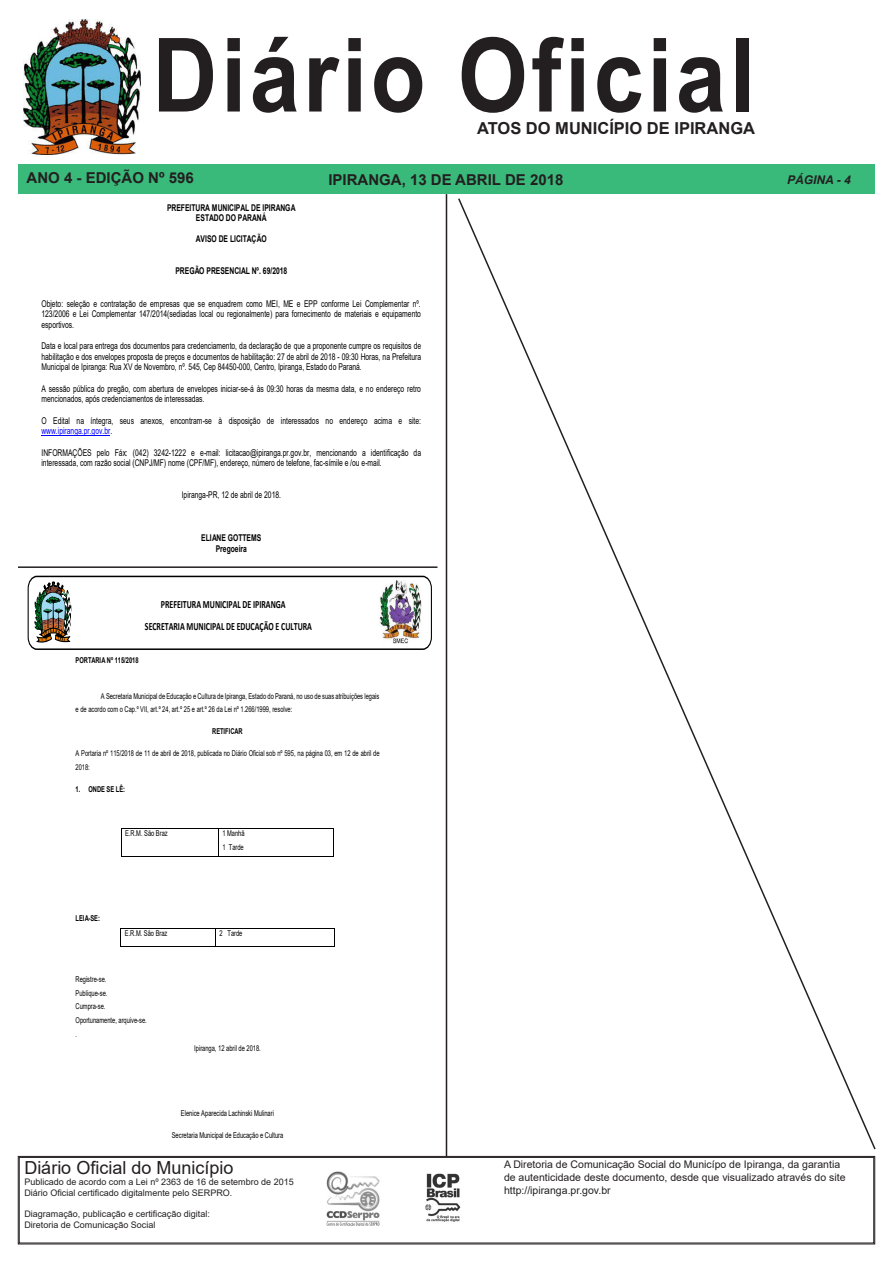
<style>
.page{position:relative;width:893px;height:1263px;background:#fff}
.page>*{position:absolute;margin:0;border:0;box-sizing:border-box;transform-origin:0 0}
.t1{font:700 102.6px "Arial";letter-spacing:.04em;color:#231f20;scale:.88 1}
.t2{font:18px "Arial";color:#231f20}
.t3{font:700 16.5px "Arial";color:#231f20}
.t4{font:700 15px "Arial";color:#231f20}
.t5{font:italic 700 12px "Arial";color:#231f20}
.t6{font:700 11.1px/22.5px "Calibri";color:#000;scale:.71 1}
.t7{font:10.5px/12.6px "Arial";color:#231f20}
.t8{font:9.3px/10.6px "Arial";letter-spacing:-.005em;color:#000;scale:.73 1}
.t9{font:700 9.3px/10.6px "Arial";color:#000;text-align:center;scale:.73 1}
.t10{font:9px/10.8px "Arial";color:#231f20}
.t11{font:8.1px/13.8px "Arial";letter-spacing:-.005em;color:#000;scale:.71 1}
.t12{font:700 8.1px "Arial";color:#000;scale:.71 1}
.s1{color:#00f}
</style>
<div class="page">
<svg style="left:18px;top:1156px;width:857px;height:88px"></svg>
<div style="left:19px;top:1157px;width:855px;height:86px;border:1px solid #231f20"></div>
<div style="left:18px;top:165px;width:857px;height:29px;background:#39b97a"></div>
<img style="left:24px;top:20px;width:116px;height:135px">
<img style="left:307px;top:1170px;width:93px;height:56px">
<img style="left:409px;top:1165px;width:67px;height:66px">
<hr style="left:446px;top:194px;width:1px;height:962px;background:#231f20">
<hr style="left:41px;top:435px;width:69px;height:1px;background:#00f">
<hr style="left:18px;top:566px;width:419px;height:2px;background:#231f20">
<svg style="left:27px;top:575px;width:405px;height:75px"></svg>
<hr style="left:121px;top:828px;width:97px;height:1px;background:#000">
<hr style="left:219px;top:828px;width:115px;height:1px;background:#000">
<svg style="left:121px;top:829px;width:1px;height:27px"></svg>
<hr style="left:121px;top:856px;width:97px;height:1px;background:#000">
<svg style="left:218px;top:828px;width:1px;height:29px"></svg>
<hr style="left:219px;top:856px;width:115px;height:1px;background:#000">
<hr style="left:121px;top:928px;width:94px;height:1px;background:#000">
<hr style="left:216px;top:928px;width:118px;height:1px;background:#000">
<hr style="left:121px;top:946px;width:94px;height:1px;background:#000">
<svg style="left:215px;top:928px;width:1px;height:19px"></svg>
<hr style="left:216px;top:946px;width:118px;height:1px;background:#000">
<svg style="left:334px;top:928px;width:1px;height:19px"></svg>
<svg style="left:458px;top:198px;width:418px;height:952px"></svg>
<h1 class="t1" style="left:152px;top:3px;width:686px">Diário Oficial</h1>
<h3 class="t3" style="left:477px;top:117px;width:280px">ATOS DO MUNICÍPIO DE IPIRANGA</h3>
<h3 class="t4" style="left:27px;top:167px;width:169px">ANO 4 - EDIÇÃO Nº 596</h3>
<h3 class="t4" style="left:328px;top:169px;width:237px">IPIRANGA, 13 DE ABRIL DE 2018</h3>
<p class="t9" style="left:167px;top:202px;width:178px">PREFEITURA MUNICIPAL DE IPIRANGA<br>ESTADO DO PARANÁ</p>
<p class="t9" style="left:196px;top:234px;width:98px">AVISO DE LICITAÇÃO</p>
<p class="t9" style="left:175px;top:266px;width:155px">PREGÃO PRESENCIAL Nº. 69/2018</p>
<p class="t8" style="left:41px;top:298px;width:521px;text-align:justify">Objeto: seleção e contratação de empresas que se enquadrem como MEI, ME e EPP conforme Lei Complementar nº.<br>123/2006 e Lei Complementar 147/2014(sediadas local ou regionalmente) para fornecimento de materiais e equipamento esportivos.</p>
<p class="t8" style="left:41px;top:340px;width:522px;text-align:justify">Data e local para entrega dos documentos para credenciamento, da declaração de que a proponente cumpre os requisitos de habilitação e dos envelopes proposta de preços e documentos de habilitação: 27 de abril de 2018 - 09:30 Horas, na Prefeitura Municipal de Ipiranga: Rua XV de Novembro, nº. 545, Cep 84450-000, Centro, Ipiranga, Estado do Paraná.</p>
<p class="t8" style="left:41px;top:383px;width:521px">A sessão pública do pregão, com abertura de envelopes iniciar-se-á às 09:30 horas da mesma data, e no endereço retro mencionados, após credenciamentos de interessadas.</p>
<p class="t8" style="left:41px;top:415px;width:521px">O Edital na íntegra, seus anexos, encontram-se à disposição de interessados no endereço acima e site: <span class="s1">www.ipiranga.pr.gov.br</span>.</p>
<p class="t8" style="left:41px;top:447px;width:522px">INFORMAÇÕES pelo Fáx: (042) 3242-1222 e e-mail: licitacao@ipiranga.pr.gov.br, mencionando a identificação da interessada, com razão social (CNPJ/MF) nome (CPF/MF), endereço, número de telefone, fac-símile e /ou e-mail.</p>
<p class="t8" style="left:182px;top:490px;width:138px">Ipiranga-PR, 12 de abril de 2018.</p>
<p class="t9" style="left:201px;top:532px;width:84px">ELIANE GOTTEMS<br>Pregoeira</p>
<p class="t6" style="left:145px;top:592px;width:237px;text-indent:16px">PREFEITURA MUNICIPAL DE IPIRANGA<br>SECRETARIA MUNICIPAL DE EDUCAÇÃO E CULTURA</p>
<p class="t12" style="left:76px;top:654px;width:90px">PORTARIA Nº 115/2018</p>
<p class="t11" style="left:76px;top:689px;width:429px;text-indent:25px">A Secretaria Municipal de Educação e Cultura de Ipiranga, Estado do Paraná, no uso de suas atribuições legais e de acordo com o Cap.º VII, art.º 24, art.º 25 e art.º 26 da Lei nº 1.266/1999, resolve:</p>
<p class="t12" style="left:212px;top:725px;width:44px">RETIFICAR</p>
<p class="t11" style="left:76px;top:746px;width:430px">A Portaria nº 115/2018 de 11 de abril de 2018, publicada no Diário Oficial sob nº 595, na página 03, em 12 de abril de<br>2018:</p>
<p class="t12" style="left:76px;top:783px;width:71px">1. ONDE SE LÊ:</p>
<p class="t11" style="left:125px;top:826px;width:62px">E.R.M. São Braz</p>
<p class="t11" style="left:222px;top:826px;width:33px">1 Manhã<br>1 Tarde</p>
<p class="t12" style="left:76px;top:913px;width:36px">LEIA-SE:</p>
<p class="t11" style="left:125px;top:926px;width:62px">E.R.M. São Braz</p>
<p class="t11" style="left:220px;top:926px;width:34px">2 Tarde</p>
<p class="t11" style="left:76px;top:972px;width:102px">Registre-se.<br>Publique-se.<br>Cumpra-se.<br>Oportunamente, arquive-se. .</p>
<p class="t11" style="left:194px;top:1041px;width:95px">Ipiranga, 12 abril de 2018.</p>
<p class="t11" style="left:181px;top:1106px;width:133px">Elenice Aparecida Lachinski Mulinari</p>
<p class="t11" style="left:172px;top:1128px;width:159px">Secretaria Municipal de Educação e Cultura</p>
<p class="t5" style="left:787px;top:172px;width:65px">PÁGINA - 4</p>
<h2 class="t2" style="left:24px;top:1155px;width:211px">Diário Oficial do Município</h2>
<p class="t10" style="left:24px;top:1176px;width:271px">Publicado de acordo com a Lei nº 2363 de 16 de setembro de 2015<br>Diário Oficial certificado digitalmente pelo SERPRO.</p>
<p class="t10" style="left:24px;top:1209px;width:187px">Diagramação, publicação e certificação digital:<br>Diretoria de Comunicação Social</p>
<p class="t7" style="left:504px;top:1158px;width:343px">A Diretoria de Comunicação Social do Municípo de Ipiranga, da garantia de autenticidade deste documento, desde que visualizado através do site http://ipiranga.pr.gov.br</p>
</div>
